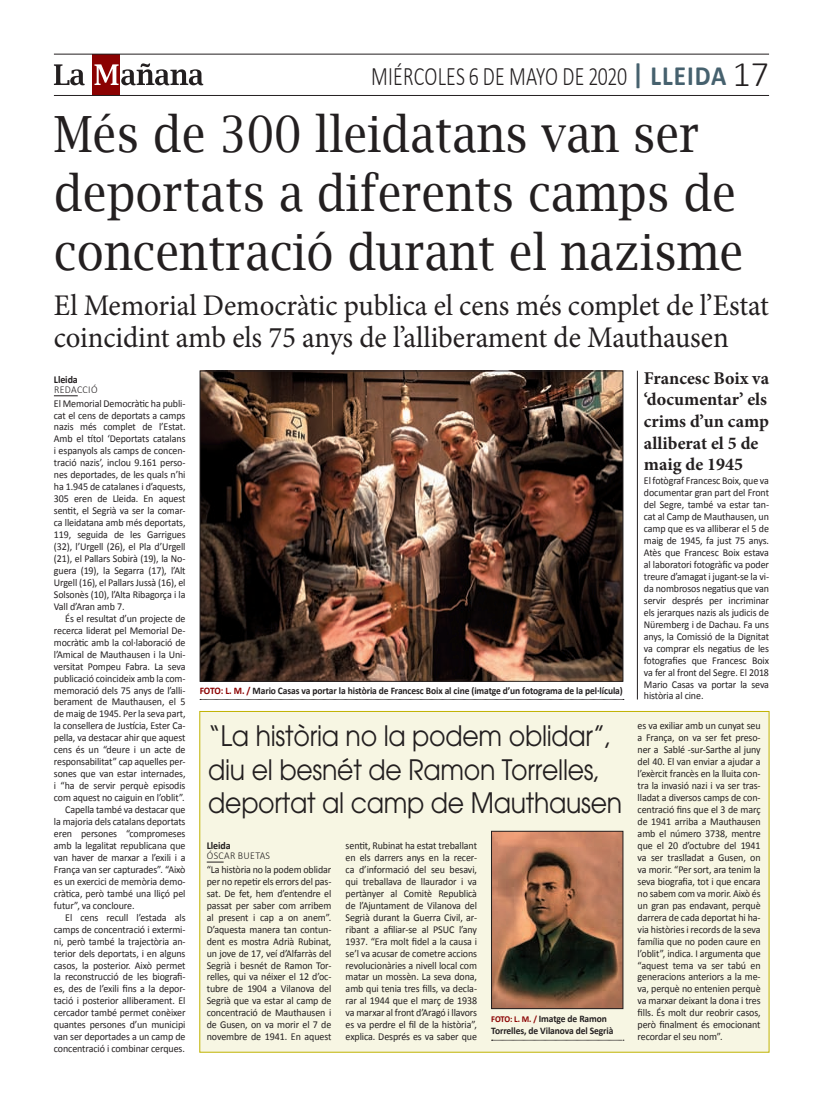
<style>
.page{position:relative;width:823px;height:1106px;background:#fff}
.page>*{position:absolute;margin:0;border:0;box-sizing:border-box;transform-origin:0 0}
.t1{font:50px/59px "Lucida Bright";color:#231f20;scale:.9 1}
.t2{font:30px/32px "Minion Pro";letter-spacing:-.005em;color:#231f20;scale:.96 1}
.t3{font:28px/33.6px "Avant Garde";letter-spacing:-.01em;color:#231f20;scale:.9 1}
.t4{font:300 26.8px "Calibri";letter-spacing:.015em;color:#231f20;scale:.74 1}
.t5{font:700 18px/21.6px "Minion Pro";color:#231f20}
.t6{font:10.5px/12px "Calibri";letter-spacing:-.01em;color:#231f20;text-align:justify;scale:.95 1}
.t7{font:300 10.5px/10px "Calibri";letter-spacing:.03em;color:#231f20;scale:.95 1}
.t8{font:700 10px/12px "Calibri";letter-spacing:-.01em;color:#231f20;scale:.95 1}
.s1{font-weight:700;font-size:28px;color:#46616e}
.s2{font-size:36px}
.s3{font-weight:700}
.s4{color:#8b0202}
.s5{font-size:9px;color:#8b0202}
</style>
<div class="page">
<svg style="left:54px;top:395px;width:24px;height:1px"></svg>
<svg style="left:200px;top:699px;width:423px;height:1px"></svg>
<img style="left:202px;top:373px;width:418px;height:306px">
<div style="left:200px;top:371px;width:422px;height:310px;border:1px solid #231f20"></div>
<div style="left:199px;top:711px;width:569px;height:341px;background:#f7f6e3;border:1px solid #c0b301"></div>
<svg style="left:207px;top:861px;width:16px;height:1px"></svg>
<hr style="left:636px;top:371px;width:1px;height:328px;background:#231f20">
<div style="left:93px;top:54px;width:27px;height:41px;background:#8b0202"></div>
<svg style="left:94px;top:63px;width:109px;height:22px"></svg>
<svg style="left:54px;top:64px;width:31px;height:21px"></svg>
<hr style="left:54px;top:95px;width:714px;height:1px;background:#231f20">
<hr style="left:54px;top:54px;width:714px;height:1px;background:#231f20">
<svg style="left:491px;top:1039px;width:132px;height:1px"></svg>
<img style="left:493px;top:833px;width:127px;height:173px">
<div style="left:491px;top:831px;width:131px;height:177px;border:1px solid #231f20"></div>
<p class="t4" style="left:371px;top:60px;width:539px">MI ÉRCOLES 6 DE MAYO DE 2020 <span class="s1">| lLEIDA</span> <span class="s2">17</span></p>
<p class="t1" style="left:54px;top:105px;width:767px">Més de 300 lleidatans van ser deportats a diferents camps de concentració durant el nazisme</p>
<p class="t2" style="left:54px;top:289px;width:746px">El Memorial Democràtic publica el cens més complet de l’Estat coincidint amb els 75 anys de l’alliberament de Mauthausen</p>
<p class="t7" style="left:54px;top:374px;width:47px"><span class="s3">Lleida<br></span>REDACCIÓ</p>
<p class="t6" style="left:54px;top:397px;width:140px">El Memorial Democràtic ha publi-</p>
<p class="t6" style="left:54px;top:409px;width:140px">cat el cens de deportats a camps</p>
<p class="t6" style="left:54px;top:421px;width:140px">nazis més complet de l’Estat.</p>
<p class="t6" style="left:54px;top:433px;width:140px">Amb el títol ‘Deportats catalans</p>
<p class="t6" style="left:54px;top:445px;width:140px">i espanyols als camps de concen-</p>
<p class="t6" style="left:54px;top:457px;width:140px">tració nazis’, inclou 9.161 perso-</p>
<p class="t6" style="left:54px;top:469px;width:140px">nes deportades, de les quals n’hi</p>
<p class="t6" style="left:54px;top:481px;width:140px">ha 1.945 de catalanes i d’aquests,</p>
<p class="t6" style="left:54px;top:493px;width:140px">305 eren de Lleida. En aquest</p>
<p class="t6" style="left:54px;top:505px;width:140px">sentit, el Segrià va ser la comar-</p>
<p class="t6" style="left:54px;top:516px;width:140px">ca lleidatana amb més deportats,</p>
<p class="t6" style="left:54px;top:528px;width:140px">119, seguida de les Garrigues</p>
<p class="t6" style="left:54px;top:540px;width:140px">(32), l’Urgell (26), el Pla d’Urgell</p>
<p class="t6" style="left:54px;top:552px;width:140px">(21), el Pallars Sobirà (19), la No-</p>
<p class="t6" style="left:54px;top:564px;width:140px">guera (19), la Segarra (17), l’Alt</p>
<p class="t6" style="left:54px;top:576px;width:140px">Urgell (16), el Pallars Jussà (16), el</p>
<p class="t6" style="left:54px;top:588px;width:140px">Solsonès (10), l’Alta Ribagorça i la</p>
<p class="t6" style="left:54px;top:600px;width:76px">Vall d’Aran amb 7.</p>
<p class="t6" style="left:65px;top:612px;width:128px">És el resultat d’un projecte de</p>
<p class="t6" style="left:54px;top:624px;width:140px">recerca liderat pel Memorial De-</p>
<p class="t6" style="left:54px;top:636px;width:140px">mocràtic amb la col·laboració de</p>
<p class="t6" style="left:54px;top:648px;width:140px">l’Amical de Mauthausen i la Uni-</p>
<p class="t6" style="left:54px;top:660px;width:140px">versitat Pompeu Fabra. La seva</p>
<p class="t6" style="left:54px;top:672px;width:140px">publicació coincideix amb la com-</p>
<p class="t6" style="left:54px;top:684px;width:140px">memoració dels 75 anys de l’alli-</p>
<p class="t6" style="left:54px;top:696px;width:140px">berament de Mauthausen, el 5</p>
<p class="t6" style="left:54px;top:708px;width:140px">de maig de 1945. Per la seva part,</p>
<p class="t6" style="left:54px;top:720px;width:140px">la consellera de Justícia, Ester Ca-</p>
<p class="t6" style="left:54px;top:732px;width:140px">pella, va destacar ahir que aquest</p>
<p class="t6" style="left:54px;top:744px;width:140px">cens és un “deure i un acte de</p>
<p class="t6" style="left:54px;top:755px;width:140px">responsabilitat” cap aquelles per-</p>
<p class="t6" style="left:54px;top:767px;width:140px">sones que van estar internades,</p>
<p class="t6" style="left:54px;top:779px;width:140px">i “ha de servir perquè episodis</p>
<p class="t6" style="left:54px;top:791px;width:139px">com aquest no caiguin en l’oblit”.</p>
<p class="t6" style="left:65px;top:803px;width:128px">Capella també va destacar que</p>
<p class="t6" style="left:54px;top:815px;width:140px">la majoria dels catalans deportats</p>
<p class="t6" style="left:54px;top:827px;width:140px">eren persones “compromeses</p>
<p class="t6" style="left:54px;top:839px;width:140px">amb la legalitat republicana que</p>
<p class="t6" style="left:54px;top:851px;width:140px">van haver de marxar a l’exili i a</p>
<p class="t6" style="left:54px;top:863px;width:140px">França van ser capturades”. “Això</p>
<p class="t6" style="left:54px;top:875px;width:140px">es un exercici de memòria demo-</p>
<p class="t6" style="left:54px;top:887px;width:140px">cràtica, però també una lliçó pel</p>
<p class="t6" style="left:54px;top:899px;width:86px">futur”, va concloure.</p>
<p class="t6" style="left:65px;top:911px;width:128px">El cens recull l’estada als</p>
<p class="t6" style="left:54px;top:923px;width:140px">camps de concentració i extermi-</p>
<p class="t6" style="left:54px;top:935px;width:140px">ni, però també la trajectòria an-</p>
<p class="t6" style="left:54px;top:947px;width:140px">terior dels deportats, i en alguns</p>
<p class="t6" style="left:54px;top:959px;width:140px">casos, la posterior. Això permet</p>
<p class="t6" style="left:54px;top:971px;width:140px">la reconstrucció de les biografi-</p>
<p class="t6" style="left:54px;top:983px;width:140px">es, des de l’exili fins a la depor-</p>
<p class="t6" style="left:54px;top:994px;width:140px">tació i posterior alliberament. El</p>
<p class="t6" style="left:54px;top:1006px;width:140px">cercador també permet conèixer</p>
<p class="t6" style="left:54px;top:1018px;width:140px">quantes persones d’un municipi</p>
<p class="t6" style="left:54px;top:1030px;width:140px">van ser deportades a un camp de</p>
<p class="t6" style="left:54px;top:1042px;width:139px">concentració i combinar cerques.</p>
<p class="t5" style="left:643px;top:367px;width:127px">Francesc Boix va ‘documentar’ els crims d’un camp alliberat el 5 de maig de 1945</p>
<p class="t6" style="left:643px;top:475px;width:133px">El fotògraf Francesc Boix, que va documentar gran part del Front del Segre, també va estar tan&shy;cat al Camp de Mauthausen, un camp que es va alliberar el 5 de maig de 1945, fa just 75 anys.<br>Atès que Francesc Boix estava al laboratori fotogràfic va poder treure d’amagat i jugant-se la vi&shy;da nombrosos negatius que van servir després per incriminar els jerarques nazis als judicis de Nüremberg i de Dachau. Fa uns anys, la Comissió de la Dignitat va comprar els negatius de les fotografies que Francesc Boix va fer al front del Segre. El 2018<br>Mario Casas va portar la seva història al cine.</p>
<p class="t8" style="left:200px;top:684px;width:446px"><span class="s4">FOTO: L. M. /</span> Mario Casas va portar la història de Francesc Boix al cine (imatge d’un fotograma de la pel·lícula)</p>
<p class="t6" style="left:637px;top:720px;width:131px">es va exiliar amb un cunyat seu a França, on va ser fet preso&shy;ner a Sablé -sur-Sarthe al juny del 40. El van enviar a ajudar a l’exèrcit francès en la lluita con&shy;tra la invasió nazi i va ser tras&shy;lladat a diversos camps de con&shy;centració fins que el 3 de març de 1941 arriba a Mauthausen amb el número 3738, mentre que el 20 d’octubre del 1941 va ser traslladat a Gusen, on va morir. “Per sort, ara tenim la seva biografia, tot i que encara no sabem com va morir. Això és un gran pas endavant, perquè darrera de cada deportat hi ha&shy;via històries i records de la seva família que no poden caure en l’oblit”, indica. I argumenta que “aquest tema va ser tabú en generacions anteriors a la me&shy;va, perquè no entenien perquè va marxar deixant la dona i tres fills. És molt dur reobrir casos, però finalment és emocionant recordar el seu nom”.</p>
<p class="t3" style="left:208px;top:719px;width:461px">“La història no la podem oblidar”, diu el besnét de Ramon Torrelles, deportat al camp de Mauthausen</p>
<p class="t6" style="left:345px;top:839px;width:140px">sentit, Rubinat ha estat treballant en els darrers anys en la recer&shy;ca d’informació del seu besavi, qui treballava de llaurador i va pertànyer al Comitè Republicà de l’Ajuntament de Vilanova del Segrià durant la Guerra Civil, ar&shy;ribant a afiliar-se al PSUC l’any 1937. “Era molt fidel a la causa i se’l va acusar de cometre accions revolucionàries a nivell local com matar un mossèn. La seva dona, amb qui tenia tres fills, va decla&shy;rar al 1944 que el març de 1938 va marxar al front d’Aragó i llavors es va perdre el fil de la història”, explica. Després es va saber que</p>
<p class="t7" style="left:207px;top:840px;width:68px"><span class="s3">Lleida<br></span>ÓSCAR BUETAS</p>
<p class="t6" style="left:207px;top:863px;width:133px">“La història no la podem oblidar per no repetir els errors del pas&shy;sat. De fet, hem d’entendre el passat per saber com arribem al present i cap a on anem”.<br>D’aquesta manera tan contun&shy;dent es mostra Adrià Rubinat, un jove de 17, veí d’Alfarràs del Segrià i besnét de Ramon Tor&shy;relles, qui va néixer el 12 d’oc&shy;tubre de 1904 a Vilanova del Segrià que va estar al camp de concentració de Mauthausen i de Gusen, on va morir el 7 de novembre de 1941. En aquest</p>
<p class="t8" style="left:491px;top:1013px;width:130px"><span class="s5">FOTO: L. M. /</span> Imatge de Ramon<br>Torrelles, de Vilanova del Segrià</p>
</div>
